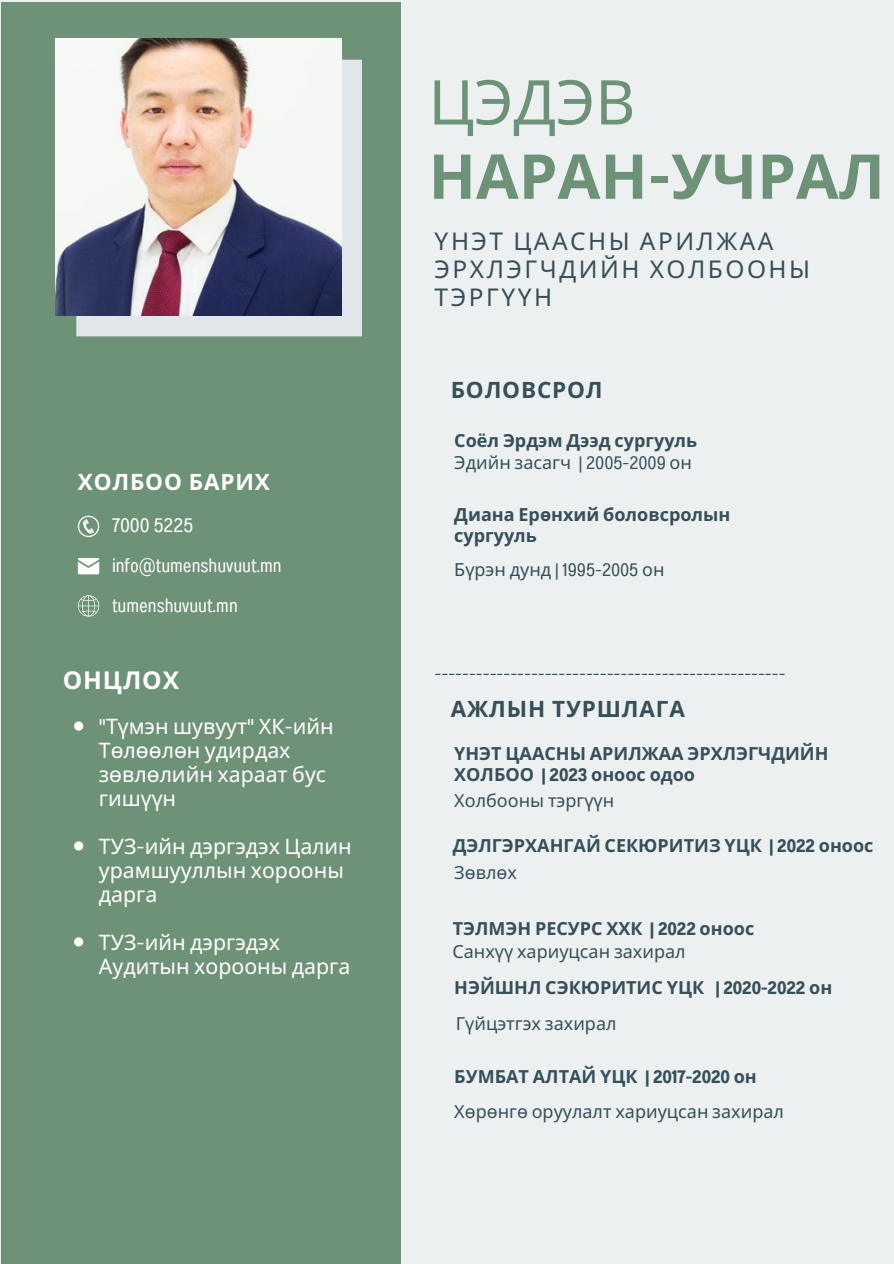
<style>
.page{position:relative;width:894px;height:1264px;background:#fff}
.page>*{position:absolute;margin:0;border:0;box-sizing:border-box;transform-origin:0 0}
.t1{font:700 61.95px "Noto Sans";color:#6e9277}
.t2{font:61.8px "Noto Sans";color:#6e9277}
.t3{font:700 24.6px "Noto Sans";letter-spacing:.04em;color:#fff}
.t4{font:24.45px/28.5px "Noto Sans";letter-spacing:.105em;color:#374f59}
.t5{font:700 22.5px "Noto Sans";letter-spacing:.04em;color:#374f59}
.t6{font:700 22.5px "Noto Sans";letter-spacing:.04em;color:#fff}
.t7{font:21.3px/24px "Noto Sans";color:#fff}
.t8{font:19.5px "Anantason Wd 62";color:#fff}
.t9{font:700 18px/20.2px "Noto Sans";color:#374f59}
.t10{font:18px "Noto Sans";color:#374f59}
.t11{font:18px "Anantason Wd 62";color:#374f59}
.s1{font-family:"Anantason Wd 62"}
.s2{font-family:"Montserrat"}
.s3{font-family:"Anantason Bold Wd 62";font-weight:400}
</style>
<div class="page">
<div style="left:0;top:0;width:893px;height:1263px;background:#ecf0f1"></div>
<div style="left:2px;top:2px;width:399px;height:1261px;background:#6e9277"></div>
<div style="left:76px;top:60px;width:286px;height:276px;background:#e0e6e9"></div>
<img style="left:55px;top:39px;width:286px;height:276px">
<svg style="left:78px;top:515px;width:21px;height:22px"></svg>
<svg style="left:78px;top:558px;width:21px;height:16px"></svg>
<svg style="left:78px;top:595px;width:21px;height:21px"></svg>
<svg style="left:74px;top:721px;width:9px;height:9px"></svg>
<svg style="left:74px;top:841px;width:9px;height:9px"></svg>
<svg style="left:74px;top:937px;width:9px;height:9px"></svg>
<p class="t6" style="left:78px;top:466px;width:193px">ХОЛБОО БАРИХ</p>
<h2 class="t8" style="left:112px;top:514px;width:83px">7000 5225</h2>
<p class="t8" style="left:112px;top:553px;width:171px">info@tumenshuvuut.mn</p>
<h4 class="t8" style="left:112px;top:593px;width:127px">tumenshuvuut.mn</h4>
<h2 class="t3" style="left:63px;top:663px;width:118px">ОНЦЛОХ</h2>
<h5 class="t7" style="left:99px;top:713px;width:236px"><span class="s1">"</span>Түмэн шувуут<span class="s1">"</span> ХК<span class="s1">-</span>ийн<br>Төлөөлөн удирдах зөвлөлийн хараат бус гишүүн</h5>
<p class="t7" style="left:99px;top:833px;width:254px">ТУЗ<span class="s1">-</span>ийн дэргэдэх Цалин урамшууллын хорооны дарга</p>
<h5 class="t7" style="left:99px;top:929px;width:253px">ТУЗ<span class="s1">-</span>ийн дэргэдэх<br>Аудитын хорооны дарга</h5>
<p class="t2" style="left:428px;top:58px;width:208px">ЦЭДЭВ</p>
<p class="t1" style="left:428px;top:132px;width:457px">НАРАН<span class="s2">-</span>УЧРАЛ</p>
<h4 class="t4" style="left:434px;top:226px;width:377px">ҮНЭТ ЦААСНЫ АРИЛЖАА<br>ЭРХЛЭГЧДИЙН ХОЛБООНЫ<br>ТЭРГҮҮН</h4>
<h4 class="t5" style="left:450px;top:373px;width:153px">БОЛОВСРОЛ</h4>
<p class="t9" style="left:454px;top:429px;width:244px">Соёл Эрдэм Дээд сургууль</p>
<h5 class="t10" style="left:454px;top:450px;width:239px">Эдийн засагч <span class="s1">| 2005-2009</span> он</h5>
<h1 class="t9" style="left:454px;top:504px;width:277px">Диана Ерөнхий боловсролын сургууль</h1>
<h3 class="t10" style="left:454px;top:557px;width:212px">Бүрэн дунд <span class="s1">| 1995-2005</span> он</h3>
<p class="t11" style="left:434px;top:658px;width:352px">___________________________________________________</p>
<p class="t5" style="left:450px;top:693px;width:236px">АЖЛЫН ТУРШЛАГА</p>
<h2 class="t9" style="left:454px;top:743px;width:375px">ҮНЭТ ЦААСНЫ АРИЛЖАА ЭРХЛЭГЧДИЙН<br>ХОЛБОО <span class="s3">| 2023</span> оноос одоо</h2>
<p class="t10" style="left:454px;top:788px;width:161px">Холбооны тэргүүн</p>
<p class="t9" style="left:452px;top:835px;width:422px">ДЭЛГЭРХАНГАЙ СЕКЮРИТИЗ ҮЦК <span class="s3">| 2022</span> оноос</p>
<p class="t10" style="left:454px;top:859px;width:64px">Зөвлөх</p>
<h5 class="t9" style="left:452px;top:917px;width:303px">ТЭЛМЭН РЕСУРС ХХК <span class="s3">| 2022</span> оноос</h5>
<p class="t10" style="left:452px;top:939px;width:234px">Санхүү хариуцсан захирал</p>
<h5 class="t9" style="left:454px;top:977px;width:379px">НЭЙШНЛ СЭКЮРИТИС ҮЦК <span class="s3">| 2020-2022</span> он</h5>
<p class="t10" style="left:455px;top:1010px;width:162px">Гүйцэтгэх захирал</p>
<h5 class="t9" style="left:454px;top:1065px;width:304px">БУМБАТ АЛТАЙ ҮЦК <span class="s3">| 2017-2020</span> он</h5>
<p class="t10" style="left:454px;top:1099px;width:331px">Хөрөнгө оруулалт хариуцсан захирал</p>
</div>
